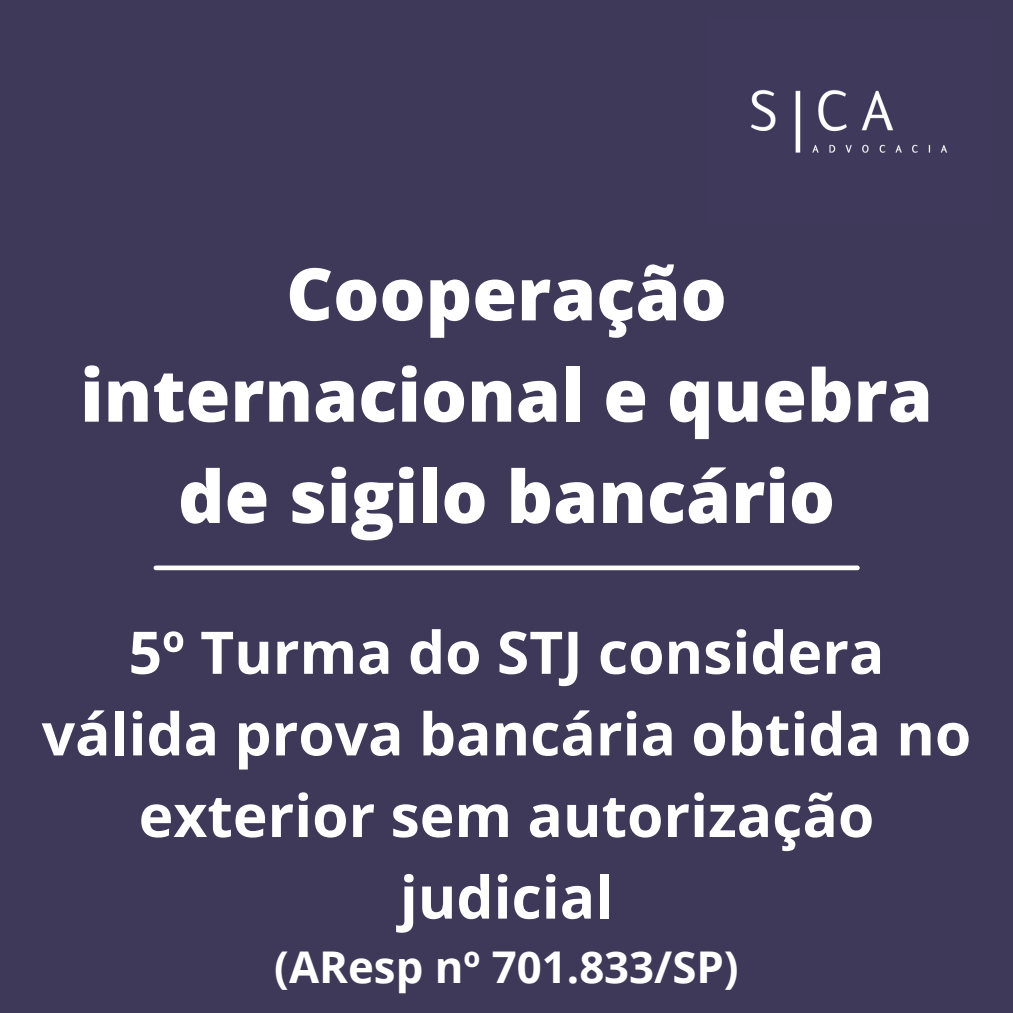
<style>
.page{position:relative;width:1013px;height:1013px;background:#fff}
.page>*{position:absolute;margin:0;border:0;box-sizing:border-box;transform-origin:0 0}
.t1{font:800 72.5px/101.2px "Open Sans";color:#fff;text-align:center}
.t2{font:700 58.75px/81.5px "Open Sans";color:#fff;text-align:center}
.t3{font:700 43.75px "Open Sans";color:#fff}
</style>
<div class="page">
<div style="left:0;top:0;width:1012px;height:1012px;background:#3f3959"></div>
<img style="left:751px;top:89px;width:197px;height:64px">
<div style="left:156px;top:565px;width:701px;height:5px;background:#fff"></div>
<p class="t1" style="left:80px;top:241px;width:854px">Cooperação internacional e quebra de sigilo bancário</p>
<p class="t2" style="left:42px;top:610px;width:931px">5º Turma do STJ considera válida prova bancária obtida no exterior sem autorização judicial</p>
<p class="t3" style="left:274px;top:936px;width:466px">(AResp nº 701.833/SP)</p>
</div>
